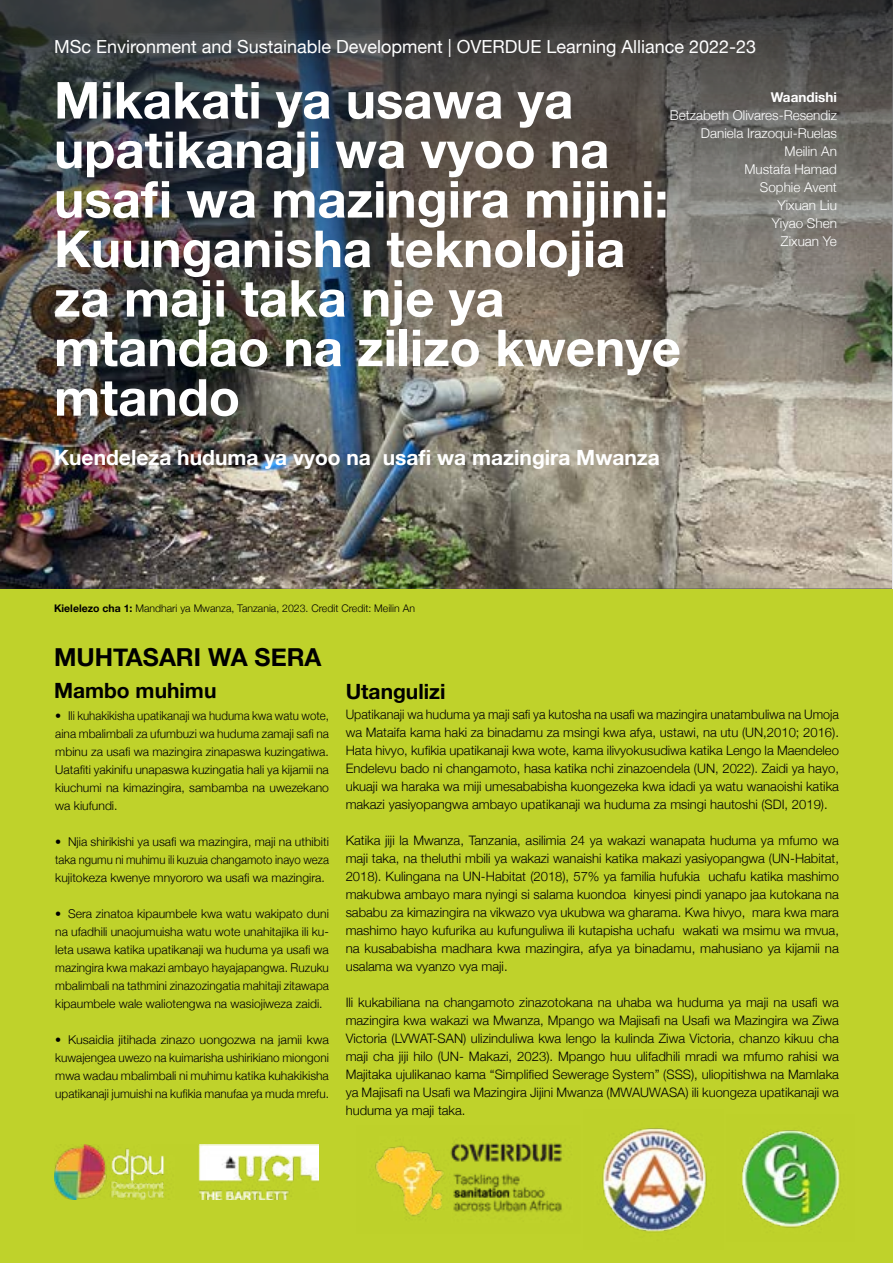
<style>
.page{position:relative;width:893px;height:1263px;background:#bfd22b}
.page>*{position:absolute;margin:0;border:0;box-sizing:border-box;transform-origin:0 0}
.t1{font:700 51px/49.5px "Helvetica Neue";color:#fff}
.t2{font:700 24.75px "Helvetica Neue";color:#000}
.t3{font:700 21px "Helvetica Neue";color:#fff}
.t4{font:700 21px "Helvetica Neue";color:#000}
.t5{font:18px "Helvetica Neue";color:#fff}
.t6{font:300 13.5px/18px "Helvetica Neue";color:#fff;text-align:right}
.t7{font:700 13.5px "Helvetica Neue";color:#fff}
.t8{font:300 13.05px/18px "Helvetica Neue";color:#000;text-align:justify}
.t9{font:300 13.05px/18px "Helvetica Neue";color:#000;text-align:justify;scale:.96 1}
.t10{font:300 12.15px/18px "Helvetica Neue";color:#000;text-align:justify}
.t11{font:300 10.5px "Helvetica Neue";color:#000}
.s1{font-weight:700}
</style>
<div class="page">
<img style="left:0;top:472px;width:892px;height:117px">
<img style="left:0;top:0;width:893px;height:472px">
<img style="left:741px;top:1130px;width:100px;height:98px">
<img style="left:54px;top:1144px;width:264px;height:55px">
<img style="left:602px;top:1128px;width:105px;height:104px">
<img style="left:375px;top:1143px;width:187px;height:74px">
<h3 class="t5" style="left:54px;top:34px;width:704px">MSc Environment and Sustainable Development | OVERDUE Learning Alliance 2022-23</h3>
<h1 class="t1" style="left:54px;top:77px;width:628px">Mikakati ya usawa ya upatikanaji wa vyoo na usafi wa mazingira mijini:<br>Kuunganisha teknolojia za maji taka nje ya mtandao na zilizo kwenye mtando</h1>
<h3 class="t3" style="left:54px;top:441px;width:607px">Kuendeleza huduma ya vyoo na usafi wa mazingira Mwanza</h3>
<p class="t7" style="left:771px;top:87px;width:68px">Waandishi</p>
<p class="t6" style="left:670px;top:106px;width:169px">Betzabeth Olivares-Resendiz<br>Daniela Irazoqui-Ruelas<br>Meilin An<br>Mustafa Hamad<br>Sophie Avent<br>Yixuan Liu<br>Yiyao Shen<br>Zixuan Ye</p>
<p class="t11" style="left:54px;top:600px;width:362px"><span class="s1">Kielelezo cha 1:</span> Mandhari ya Mwanza, Tanzania, 2023. Credit Credit: Meilin An</p>
<h2 class="t2" style="left:54px;top:638px;width:269px">MUHTASARI WA SERA</h2>
<h3 class="t4" style="left:54px;top:674px;width:164px">Mambo muhimu</h3>
<p class="t10" style="left:55px;top:706px;width:275px">• Ili kuhakikisha upatikanaji wa huduma kwa watu wote, aina mbalimbali za ufumbuzi wa huduma zamaji safi na mbinu za usafi wa mazingira zinapaswa kuzingatiwa.<br>Uatafiti yakinifu unapaswa kuzingatia hali ya kijamii na kiuchumi na kimazingira, sambamba na uwezekano wa kiufundi.</p>
<p class="t10" style="left:55px;top:832px;width:275px">• Njia shirikishi ya usafi wa mazingira, maji na uthibiti taka ngumu ni muhimu ili kuzuia changamoto inayo weza kujitokeza kwenye mnyororo wa usafi wa mazingira.</p>
<p class="t10" style="left:55px;top:904px;width:275px">• Sera zinatoa kipaumbele kwa watu wakipato duni na ufadhili unaojumuisha watu wote unahitajika ili ku&shy;leta usawa katika upatikanaji wa huduma ya usafi wa mazingira kwa makazi ambayo hayajapangwa. Ruzuku mbalimbali na tathmini zinazozingatia mahitaji zitawapa kipaumbele wale waliotengwa na wasiojiweza zaidi.</p>
<p class="t10" style="left:55px;top:1030px;width:275px">• Kusaidia jitihada zinazo uongozwa na jamii kwa kuwajengea uwezo na kuimarisha ushirikiano miongoni mwa wadau mbalimbali ni muhimu katika kuhakikisha upatikanaji jumuishi na kufikia manufaa ya muda mrefu.</p>
<h3 class="t4" style="left:346px;top:675px;width:101px">Utangulizi</h3>
<p class="t9" style="left:346px;top:704px;width:515px">Upatikanaji wa huduma ya maji safi ya kutosha na usafi wa mazingira unatambuliwa na Umoja wa Mataifa kama haki za binadamu za msingi kwa afya, ustawi, na utu (UN,2010; 2016).<br>Hata hivyo, kufikia upatikanaji kwa wote, kama ilivyokusudiwa katika Lengo la Maendeleo Endelevu bado ni changamoto, hasa katika nchi zinazoendela (UN, 2022). Zaidi ya hayo, ukuaji wa haraka wa miji umesababisha kuongezeka kwa idadi ya watu wanaoishi katika makazi yasiyopangwa ambayo upatikanaji wa huduma za msingi hautoshi (SDI, 2019).</p>
<p class="t8" style="left:346px;top:830px;width:495px">Katika jiji la Mwanza, Tanzania, asilimia 24 ya wakazi wanapata huduma ya mfumo wa maji taka, na theluthi mbili ya wakazi wanaishi katika makazi yasiyopangwa (UN-Habitat, 2018). Kulingana na UN-Habitat (2018), 57% ya familia hufukia uchafu katika mashimo makubwa ambayo mara nyingi si salama kuondoa kinyesi pindi yanapo jaa kutokana na sababu za kimazingira na vikwazo vya ukubwa wa gharama. Kwa hivyo, mara kwa mara mashimo hayo kufurika au kufunguliwa ili kutapisha uchafu wakati wa msimu wa mvua, na kusababisha madhara kwa mazingira, afya ya binadamu, mahusiano ya kijamii na usalama wa vyanzo vya maji.</p>
<p class="t8" style="left:346px;top:992px;width:495px">Ili kukabiliana na changamoto zinazotokana na uhaba wa huduma ya maji na usafi wa mazingira kwa wakazi wa Mwanza, Mpango wa Majisafi na Usafi wa Mazingira wa Ziwa Victoria (LVWAT-SAN) ulizinduliwa kwa lengo la kulinda Ziwa Victoria, chanzo kikuu cha maji cha jiji hilo (UN- Makazi, 2023). Mpango huu ulifadhili mradi wa mfumo rahisi wa Majitaka ujulikanao kama “Simplified Sewerage System” (SSS), uliopitishwa na Mamlaka ya Majisafi na Usafi wa Mazingira Jijini Mwanza (MWAUWASA) ili kuongeza upatikanaji wa huduma ya maji taka.</p>
</div>
